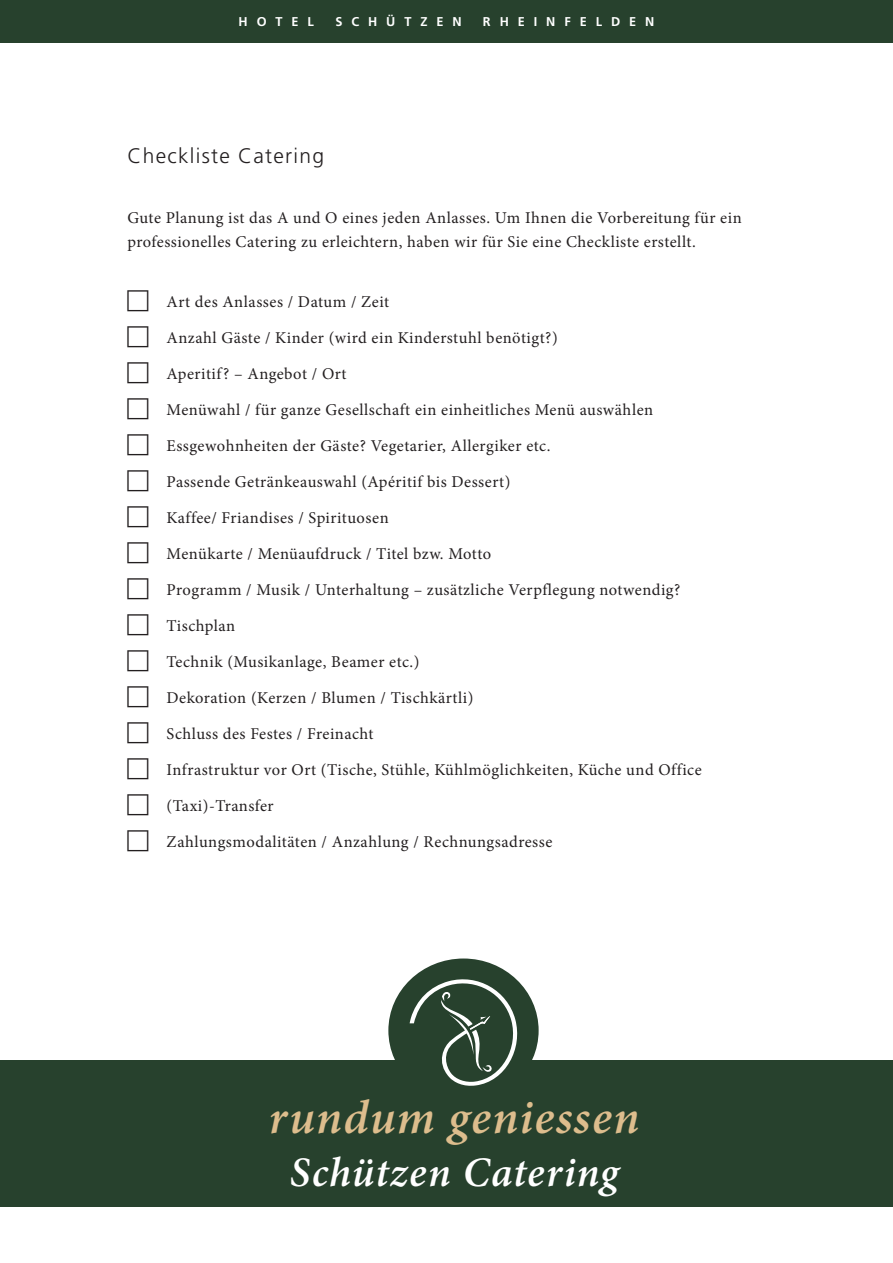
<style>
.page{position:relative;width:893px;height:1263px;background:#fff}
.page>*{position:absolute;margin:0;border:0;box-sizing:border-box;transform-origin:0 0}
.t1{font:italic 600 48px "Minion Pro";letter-spacing:.03em;color:#ddbd8d}
.t2{font:italic 600 42px "Minion Pro";letter-spacing:.025em;color:#fff}
.t3{font:300 21px "Frutiger LT Std";letter-spacing:.06em;color:#231f20}
.t4{font:16.5px/36px "Minion Pro";letter-spacing:.03em;color:#231f20}
.t5{font:700 12.75px "Frutiger LT Std";letter-spacing:.7em;color:#fff}
</style>
<div class="page">
<div style="left:0;top:0;width:893px;height:43px;background:#27412d"></div>
<div style="left:0;top:1059px;width:893px;height:147px;background:#27412d"></div>
<div style="left:388px;top:958px;width:151px;height:144px;background:#27412d;border-radius:50%"></div>
<svg style="left:410px;top:973px;width:113px;height:113px"></svg>
<p class="t5" style="left:239px;top:14px;width:77px">HOTEL</p>
<p class="t5" style="left:335px;top:14px;width:128px">SCHÜTZEN</p>
<p class="t5" style="left:483px;top:14px;width:173px">RHEINFELDEN</p>
<p class="t3" style="left:128px;top:143px;width:198px">Checkliste Catering</p>
<p class="t4" style="left:128px;top:205px;width:616px;line-height:24px">Gute Planung ist das A und O eines jeden Anlasses. Um Ihnen die Vorbereitung für ein professionelles Catering zu erleichtern, haben wir für Sie eine Checkliste erstellt.</p>
<p class="t4" style="left:167px;top:283px;width:537px">Art des Anlasses / Datum / Zeit<br>Anzahl Gäste / Kinder (wird ein Kinderstuhl benötigt?)<br>Aperitif? – Angebot / Ort<br>Menüwahl / für ganze Gesellschaft ein einheitliches Menü auswählen Essgewohnheiten der Gäste? Vegetarier, Allergiker etc.<br>Passende Getränkeauswahl (Apéritif bis Dessert)<br>Kaffee/ Friandises / Spirituosen<br>Menükarte / Menüaufdruck / Titel bzw. Motto<br>Programm / Musik / Unterhaltung – zusätzliche Verpflegung notwendig?<br>Tischplan<br>Technik (Musikanlage, Beamer etc.)<br>Dekoration (Kerzen / Blumen / Tischkärtli)<br>Schluss des Festes / Freinacht<br>Infrastruktur vor Ort (Tische, Stühle, Kühlmöglichkeiten, Küche und Office (Taxi)-Transfer<br>Zahlungsmodalitäten / Anzahlung / Rechnungsadresse</p>
<h1 class="t1" style="left:269px;top:1084px;width:372px">rundum geniessen</h1>
<h2 class="t2" style="left:290px;top:1143px;width:330px">Schützen Catering</h2>
</div>
